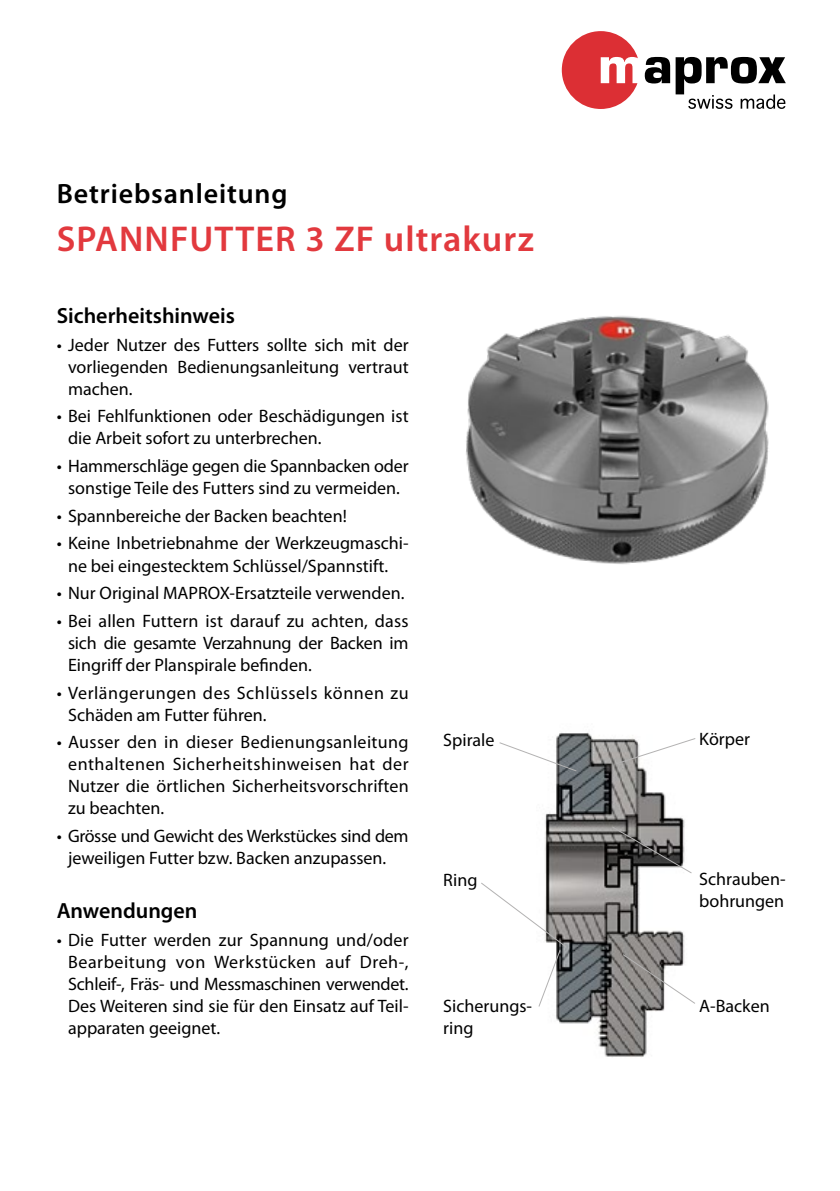
<style>
.page{position:relative;width:840px;height:1191px;background:#fff}
.page>*{position:absolute;margin:0;border:0;box-sizing:border-box;transform-origin:0 0}
.t1{font:600 36px "Myriad Pro";letter-spacing:.03em;color:#e2393e}
.t2{font:600 28px "Myriad Pro";letter-spacing:.03em;color:#000}
.t3{font:600 22px "Myriad Pro";color:#000}
.t4{font:18px/22px "Myriad Pro";color:#000;text-align:justify}
.t5{font:18px/22px "Myriad Pro";letter-spacing:.03em;color:#000}
</style>
<div class="page">
<svg style="left:561px;top:31px;width:76px;height:78px"></svg>
<svg style="left:644px;top:57px;width:25px;height:26px"></svg>
<svg style="left:675px;top:57px;width:110px;height:52px"></svg>
<img style="left:545px;top:732px;width:140px;height:325px">
<svg style="left:499px;top:741px;width:78px;height:31px"></svg>
<svg style="left:481px;top:881px;width:86px;height:126px"></svg>
<img style="left:466px;top:316px;width:303px;height:248px">
<svg style="left:621px;top:953px;width:74px;height:51px"></svg>
<svg style="left:615px;top:737px;width:81px;height:28px"></svg>
<svg style="left:610px;top:825px;width:82px;height:49px"></svg>
<h2 class="t2" style="left:57px;top:175px;width:232px">Betriebsanleitung</h2>
<h1 class="t1" style="left:57px;top:216px;width:478px">SPANNFUTTER 3 ZF ultrakurz</h1>
<p class="t3" style="left:57px;top:301px;width:179px">Sicherheitshinweis</p>
<p class="t4" style="left:68px;top:333px;width:342px;text-indent:-11px">• Jeder Nutzer des Futters sollte sich mit der vorliegenden Bedienungsanleitung vertraut machen.</p>
<p class="t4" style="left:68px;top:405px;width:342px;text-indent:-11px">• Bei Fehlfunktionen oder Beschädigungen ist die Arbeit sofort zu unterbrechen.</p>
<p class="t4" style="left:57px;top:455px;width:353px;text-align:center">• Hammerschläge gegen die Spannbacken oder sonstige Teile des Futters sind zu vermeiden.</p>
<p class="t4" style="left:57px;top:504px;width:291px">• Spannbereiche der Backen beachten!</p>
<p class="t4" style="left:57px;top:532px;width:353px;text-align:center">• Keine Inbetriebnahme der Werkzeugmaschi&shy;ne bei eingestecktem Schlüssel/Spannstift.</p>
<p class="t4" style="left:57px;top:582px;width:349px">• Nur Original MAPROX-Ersatzteile verwenden.</p>
<p class="t4" style="left:68px;top:609px;width:342px;text-indent:-11px">• Bei allen Futtern ist darauf zu achten, dass sich die gesamte Verzahnung der Backen im Eingriff der Planspirale befinden.</p>
<p class="t5" style="left:68px;top:681px;width:342px;text-indent:-11px">• Verlängerungen des Schlüssels können zu<br>Schäden am Futter führen.</p>
<p class="t4" style="left:68px;top:731px;width:342px;text-indent:-11px">• Ausser den in dieser Bedienungsanleitung enthaltenen Sicherheitshinweisen hat der Nutzer die örtlichen Sicherheitsvorschriften zu beachten.</p>
<p class="t4" style="left:68px;top:824px;width:342px;text-indent:-11px">• Grösse und Gewicht des Werkstückes sind dem jeweiligen Futter bzw. Backen anzupassen.</p>
<p class="t3" style="left:57px;top:896px;width:142px">Anwendungen</p>
<p class="t4" style="left:68px;top:928px;width:342px;text-indent:-11px">• Die Futter werden zur Spannung und/oder Bearbeitung von Werkstücken auf Dreh-, Schleif-, Fräs- und Messmaschinen verwendet.<br>Des Weiteren sind sie für den Einsatz auf Teil&shy;apparaten geeignet.</p>
<p class="t4" style="left:443px;top:728px;width:53px">Spirale</p>
<p class="t4" style="left:443px;top:868px;width:36px">Ring</p>
<p class="t4" style="left:443px;top:994px;width:90px">Sicherungs&shy;ring</p>
<p class="t4" style="left:698px;top:728px;width:52px">Körper</p>
<p class="t4" style="left:698px;top:868px;width:88px">Schrauben&shy;bohrungen</p>
<p class="t4" style="left:698px;top:994px;width:72px">A-Backen</p>
</div>
